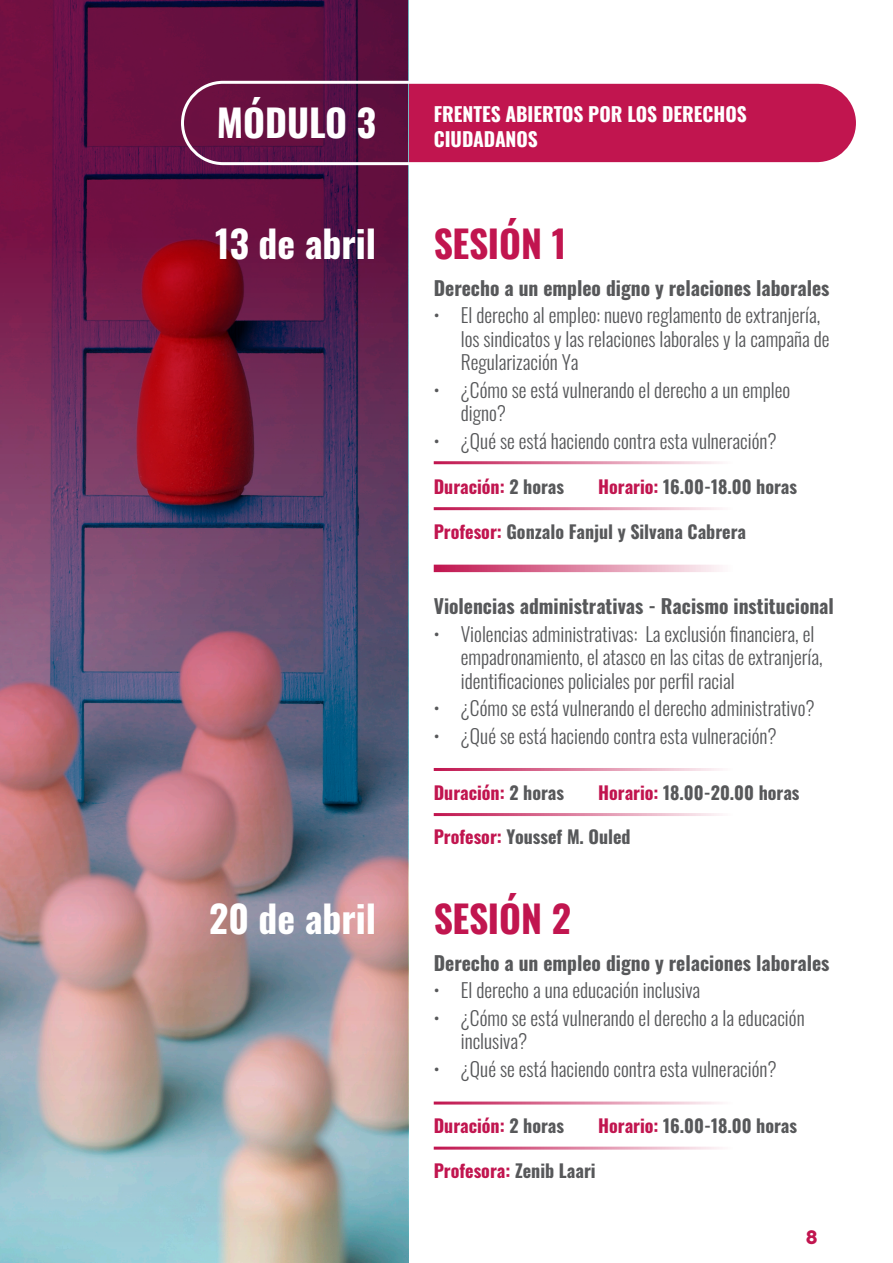
<style>
.page{position:relative;width:893px;height:1263px;background:#fff}
.page>*{position:absolute;margin:0;border:0;box-sizing:border-box;transform-origin:0 0}
.t1{font:700 37.5px "Oswald";color:#fff}
.t2{font:700 37.5px "Oswald";color:#c1154f}
.t3{font:300 19.5px/23.4px "Oswald";color:#57585a}
.t4{font:700 19.5px "Oswald";color:#57585a}
.t5{font:700 19.5px "Oswald";color:#fff}
.t6{font:800 19.5px "Raleway";color:#c1154f}
.t7{font:700 18px "Oswald";color:#57585a}
.t8{font:700 18px "Oswald";color:#c1154f}
.s1{color:#57585a}
.s2{color:#c1154f}
</style>
<div class="page">
<div style="left:110px;top:82px;width:747px;height:82px;background:#c1154f;border-radius:41px"></div>
<img style="left:0;top:0;width:408px;height:1263px">
<hr style="left:434px;top:768px;width:405px;height:3px;background:#c1154f">
<hr style="left:434px;top:813px;width:405px;height:3px;background:#c1154f">
<div style="left:181px;top:81px;width:678px;height:84px;border:3px solid #fff;border-radius:41px"></div>
<hr style="left:434px;top:461px;width:405px;height:3px;background:#c1154f">
<hr style="left:434px;top:507px;width:405px;height:3px;background:#c1154f">
<svg style="left:434px;top:565px;width:288px;height:7px;background:#de84a2"></svg>
<hr style="left:434px;top:1101px;width:405px;height:3px;background:#c1154f">
<hr style="left:434px;top:1146px;width:405px;height:3px;background:#c1154f">
<p class="t1" style="left:217px;top:90px;width:161px">MÓDULO 3</p>
<p class="t1" style="left:215px;top:210px;width:162px">13 de abril</p>
<p class="t1" style="left:209px;top:885px;width:168px">20 de abril</p>
<p class="t5" style="left:434px;top:97px;width:315px">FRENTES ABIERTOS POR LOS DERECHOS</p>
<p class="t5" style="left:434px;top:122px;width:106px">CIUDADANOS</p>
<p class="t2" style="left:434px;top:210px;width:134px">SESIÓN 1</p>
<p class="t4" style="left:434px;top:270px;width:397px">Derecho a un empleo digno y relaciones laborales</p>
<p class="t3" style="left:461px;top:302px;width:370px;text-indent:-27px">• El derecho al empleo: nuevo reglamento de extranjería, los sindicatos y las relaciones laborales y la campaña de<br>Regularización Ya</p>
<p class="t3" style="left:461px;top:376px;width:331px;text-indent:-27px">• ¿Cómo se está vulnerando el derecho a un empleo digno?</p>
<p class="t3" style="left:434px;top:427px;width:344px">• ¿Qué se está haciendo contra esta vulneración?</p>
<p class="t8" style="left:434px;top:470px;width:132px">Duración: <span class="s1">2 horas</span></p>
<p class="t7" style="left:434px;top:515px;width:314px"><span class="s2">Profesor:</span> Gonzalo Fanjul y Silvana Cabrera</p>
<p class="t7" style="left:598px;top:470px;width:200px"><span class="s2">Horario:</span> 16.00-18.00 horas</p>
<p class="t4" style="left:434px;top:589px;width:402px">Violencias administrativas - Racismo institucional</p>
<p class="t3" style="left:461px;top:620px;width:363px;text-indent:-27px">• Violencias administrativas: La exclusión financiera, el empadronamiento, el atasco en las citas de extranjería, identificaciones policiales por perfil racial</p>
<p class="t3" style="left:434px;top:695px;width:382px">• ¿Cómo se está vulnerando el derecho administrativo?</p>
<p class="t3" style="left:434px;top:722px;width:344px">• ¿Qué se está haciendo contra esta vulneración?</p>
<p class="t8" style="left:434px;top:776px;width:132px">Duración: <span class="s1">2 horas</span></p>
<p class="t7" style="left:434px;top:821px;width:198px"><span class="s2">Profesor:</span> Youssef M. Ouled</p>
<p class="t7" style="left:598px;top:776px;width:203px"><span class="s2">Horario:</span> 18.00-20.00 horas</p>
<p class="t2" style="left:434px;top:885px;width:139px">SESIÓN 2</p>
<p class="t4" style="left:434px;top:945px;width:397px">Derecho a un empleo digno y relaciones laborales</p>
<p class="t3" style="left:434px;top:977px;width:268px">• El derecho a una educación inclusiva</p>
<p class="t3" style="left:461px;top:1004px;width:345px;text-indent:-27px">• ¿Cómo se está vulnerando el derecho a la educación inclusiva?</p>
<p class="t3" style="left:434px;top:1055px;width:344px">• ¿Qué se está haciendo contra esta vulneración?</p>
<p class="t8" style="left:434px;top:1110px;width:132px">Duración: <span class="s1">2 horas</span></p>
<p class="t8" style="left:434px;top:1155px;width:163px">Profesora: <span class="s1">Zenib Laari</span></p>
<p class="t7" style="left:598px;top:1110px;width:200px"><span class="s2">Horario:</span> 16.00-18.00 horas</p>
<p class="t6" style="left:806px;top:1226px;width:13px">8</p>
</div>
